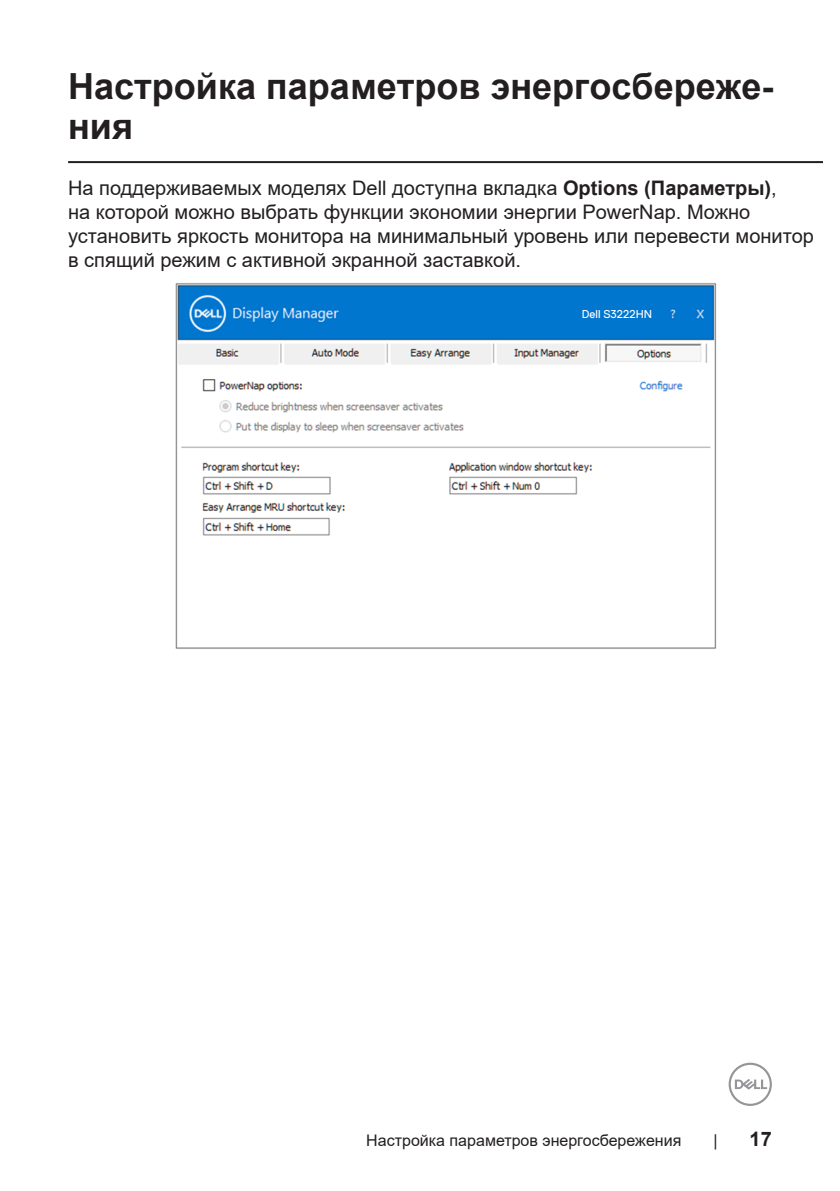
<style>
.page{position:relative;width:840px;height:1191px;background:#fff}
.page>*{position:absolute;margin:0;border:0;box-sizing:border-box;transform-origin:0 0}
.Head_1{font:700 36px/40px "Arial";color:#231f20}
.Paragraph{font:20px/24px "Arial";color:#231f20}
.t1{font:700 20px "Arial";color:#231f20}
.t2{font:16px "Arial";color:#231f20}
.t3{font:11.4px "Dell Replica";color:#fff}
.s1{font-weight:700}
</style>
<div class="page">
<svg style="left:728px;top:1062px;width:43px;height:44px"></svg>
<hr style="left:68px;top:161px;width:754px;height:2px;background:#231f20">
<img style="left:176px;top:283px;width:541px;height:366px">
<div style="left:191px;top:537px;width:190px;height:53px;background:#fff"></div>
<div style="left:573px;top:306px;width:87px;height:18px;background:#0076ce"></div>
<p class="Head_1" style="left:68px;top:67px;width:706px">Настройка параметров энергосбереже&shy;ния</p>
<p class="Paragraph" style="left:68px;top:176px;width:747px">На поддерживаемых моделях Dell доступна вкладка <span class="s1">Options (Параметры)</span>,<br>на которой можно выбрать функции экономии энергии PowerNap. Можно установить яркость монитора на минимальный уровень или перевести монитор в спящий режим с активной экранной заставкой.</p>
<p class="t3" style="left:581px;top:308px;width:72px">Dell S3222HN</p>
<p class="t2" style="left:366px;top:1129px;width:316px">Настройка параметров энергосбережения</p>
<p class="t2" style="left:713px;top:1129px;width:6px">|</p>
<p class="t1" style="left:749px;top:1124px;width:24px">17</p>
</div>
